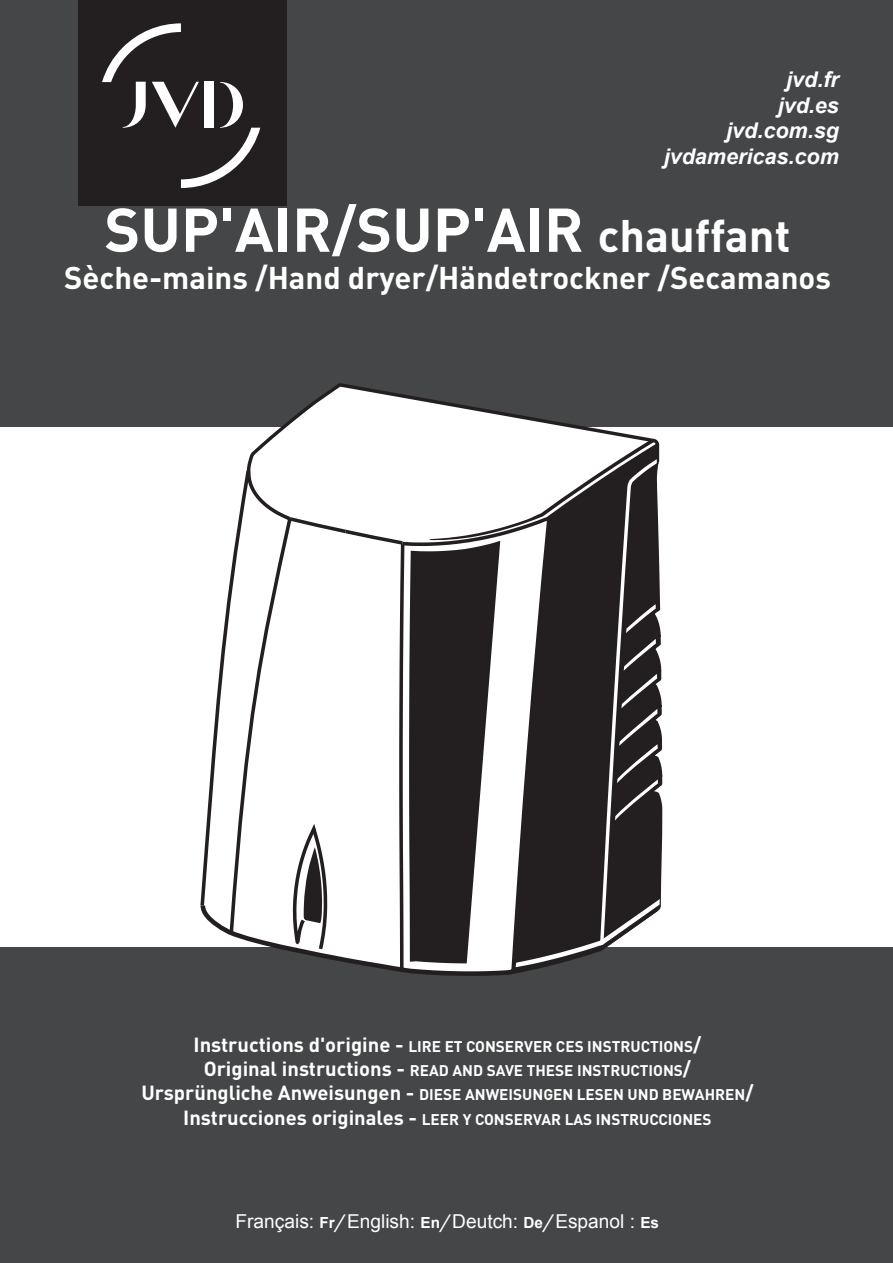
<style>
.page{position:relative;width:893px;height:1263px;background:#fff}
.page>*{position:absolute;margin:0;border:0;box-sizing:border-box;transform-origin:0 0}
.t1{font:700 60.75px "DIN Pro";color:#fff}
.t2{font:700 31.05px "DIN Pro";color:#fff}
.t3{font:italic 700 21.6px "Arial";color:#fff}
.t4{font:19.2px "Arial";color:#fff}
.t5{font:700 15.3px "DIN Pro";color:#fff}
.s1{font-size:45px}
.s2{font-size:20.25px}
.s3{font-weight:700;font-size:15.3px}
.s4{font-family:"Eurostile";font-weight:700;font-size:20.25px}
</style>
<div class="page">
<div style="left:0;top:947px;width:893px;height:316px;background:#454647"></div>
<div style="left:0;top:0;width:893px;height:427px;background:#454647"></div>
<div style="left:79px;top:0;width:208px;height:205px;background:#231f20"></div>
<svg style="left:102px;top:23px;width:158px;height:165px"></svg>
<svg style="left:267px;top:383px;width:387px;height:56px"></svg>
<svg style="left:200px;top:439px;width:463px;height:537px"></svg>
<p class="t3" style="left:786px;top:65px;width:54px">jvd.fr</p>
<p class="t3" style="left:778px;top:91px;width:63px">jvd.es</p>
<p class="t3" style="left:726px;top:116px;width:114px">jvd.com.sg</p>
<p class="t3" style="left:664px;top:142px;width:177px">jvdamericas.com</p>
<p class="t1" style="left:104px;top:189px;width:688px">SUP'AIR/SUP'AIR <span class="s1">chauffant</span></p>
<p class="t2" style="left:64px;top:257px;width:768px">Sèche-mains /Hand dryer/Händetrockner /Secamanos</p>
<p class="t5" style="left:193px;top:1036px;width:509px"><span class="s2">Instructions d'origine -</span> LIRE ET CONSERVER CES INSTRUCTIONS<span class="s2">/</span></p>
<p class="t5" style="left:204px;top:1060px;width:489px"><span class="s2">Original instructions -</span> READ AND SAVE THESE INSTRUCTIONS<span class="s2">/</span></p>
<p class="t5" style="left:141px;top:1084px;width:614px"><span class="s2">Ursprüngliche Anweisungen -</span> DIESE ANWEISUNGEN LESEN UND BEWAHREN<span class="s2">/</span></p>
<p class="t5" style="left:183px;top:1109px;width:530px"><span class="s2">Instrucciones originales -</span> LEER Y CONSERVAR LAS INSTRUCCIONES</p>
<p class="t4" style="left:236px;top:1209px;width:425px">Français: <span class="s3">Fr</span><span class="s4">/</span>English: <span class="s3">En</span><span class="s4">/</span>Deutch: <span class="s3">De</span><span class="s4">/</span>Espanol : <span class="s3">Es</span></p>
</div>
